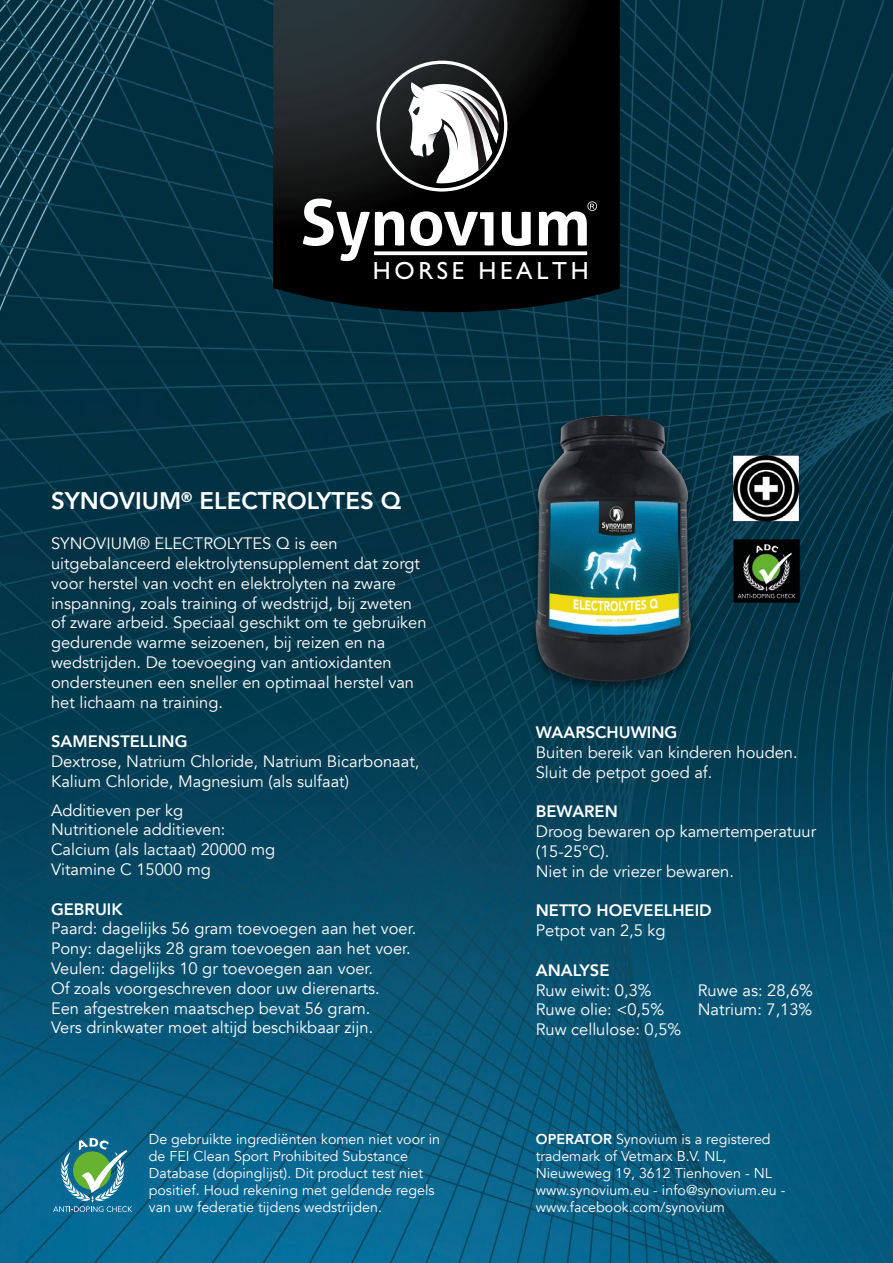
<style>
.page{position:relative;width:893px;height:1263px;background:#fff}
.page>*{position:absolute;margin:0;border:0;box-sizing:border-box;transform-origin:0 0}
.t1{font:24.9px "Gill Sans";letter-spacing:.15em;color:#fff}
.t2{font:800 24px "Avenir";color:#fff}
.t3{font:16.5px/19.8px "Avenir";color:#fff}
.t4{font:800 16.5px "Avenir";color:#fff}
.t5{font:14.25px/17.1px "Avenir";color:#fff}
.s1{font-weight:800}
</style>
<div class="page">
<img style="left:0;top:0;width:893px;height:1263px">
<img style="left:487px;top:333px;width:355px;height:365px">
<svg style="left:53px;top:1138px;width:79px;height:74px"></svg>
<svg style="left:273px;top:0;width:347px;height:312px"></svg>
<svg style="left:376px;top:61px;width:131px;height:131px"></svg>
<svg style="left:303px;top:199px;width:294px;height:62px"></svg>
<h1 class="t1" style="left:373px;top:256px;width:217px">HORSE HEALTH</h1>
<h2 class="t2" style="left:51px;top:482px;width:352px">SYNOVIUM<sup>®</sup> ELECTROLYTES Q</h2>
<p class="t3" style="left:51px;top:534px;width:377px">SYNOVIUM® ELECTROLYTES Q is een uitgebalanceerd elektrolytensupplement dat zorgt voor herstel van vocht en elektrolyten na zware inspanning, zoals training of wedstrijd, bij zweten of zware arbeid. Speciaal geschikt om te gebruiken gedurende warme seizoenen, bij reizen en na wedstrijden. De toevoeging van antioxidanten ondersteunen een sneller en optimaal herstel van het lichaam na training.</p>
<p class="t4" style="left:51px;top:728px;width:138px">SAMENSTELLING</p>
<p class="t3" style="left:51px;top:752px;width:370px">Dextrose, Natrium Chloride, Natrium Bicarbonaat,<br>Kalium Chloride, Magnesium (als sulfaat)</p>
<p class="t3" style="left:51px;top:800px;width:226px">Additieven per kg<br>Nutritionele additieven:<br>Calcium (als lactaat) 20000 mg<br>Vitamine C 15000 mg</p>
<p class="t4" style="left:51px;top:896px;width:73px">GEBRUIK</p>
<p class="t3" style="left:51px;top:919px;width:367px">Paard: dagelijks 56 gram toevoegen aan het voer.<br>Pony: dagelijks 28 gram toevoegen aan het voer.<br>Veulen: dagelijks 10 gr toevoegen aan voer.<br>Of zoals voorgeschreven door uw dierenarts.<br>Een afgestreken maatschep bevat 56 gram.<br>Vers drinkwater moet altijd beschikbaar zijn.</p>
<p class="t4" style="left:536px;top:719px;width:143px">WAARSCHUWING</p>
<p class="t3" style="left:536px;top:743px;width:263px">Buiten bereik van kinderen houden.<br>Sluit de petpot goed af.</p>
<p class="t4" style="left:536px;top:799px;width:84px">BEWAREN</p>
<p class="t3" style="left:536px;top:822px;width:282px">Droog bewaren op kamertemperatuur (15-25°C).<br>Niet in de vriezer bewaren.</p>
<p class="t4" style="left:536px;top:898px;width:177px">NETTO HOEVEELHEID</p>
<p class="t3" style="left:536px;top:921px;width:131px">Petpot van 2,5 kg</p>
<p class="t4" style="left:536px;top:957px;width:75px">ANALYSE</p>
<p class="t3" style="left:536px;top:980px;width:117px">Ruw eiwit: 0,3%</p>
<p class="t3" style="left:698px;top:980px;width:117px">Ruwe as: 28,6%</p>
<p class="t3" style="left:536px;top:1000px;width:130px">Ruwe olie: &lt;0,5%</p>
<p class="t3" style="left:698px;top:1000px;width:116px">Natrium: 7,13%</p>
<p class="t3" style="left:536px;top:1020px;width:147px">Ruw cellulose: 0,5%</p>
<p class="t5" style="left:149px;top:1130px;width:293px">De gebruikte ingrediënten komen niet voor in de FEI Clean Sport Prohibited Substance Database (dopinglijst). Dit product test niet positief. Houd rekening met geldende regels van uw federatie tijdens wedstrijden.</p>
<p class="t5" style="left:536px;top:1130px;width:251px"><span class="s1">OPERATOR</span> Synovium is a registered trademark of Vetmarx B.V. NL, Nieuweweg 19, 3612 Tienhoven - NL www.synovium.eu - info@synovium.eu - www.facebook.com/synovium</p>
</div>
